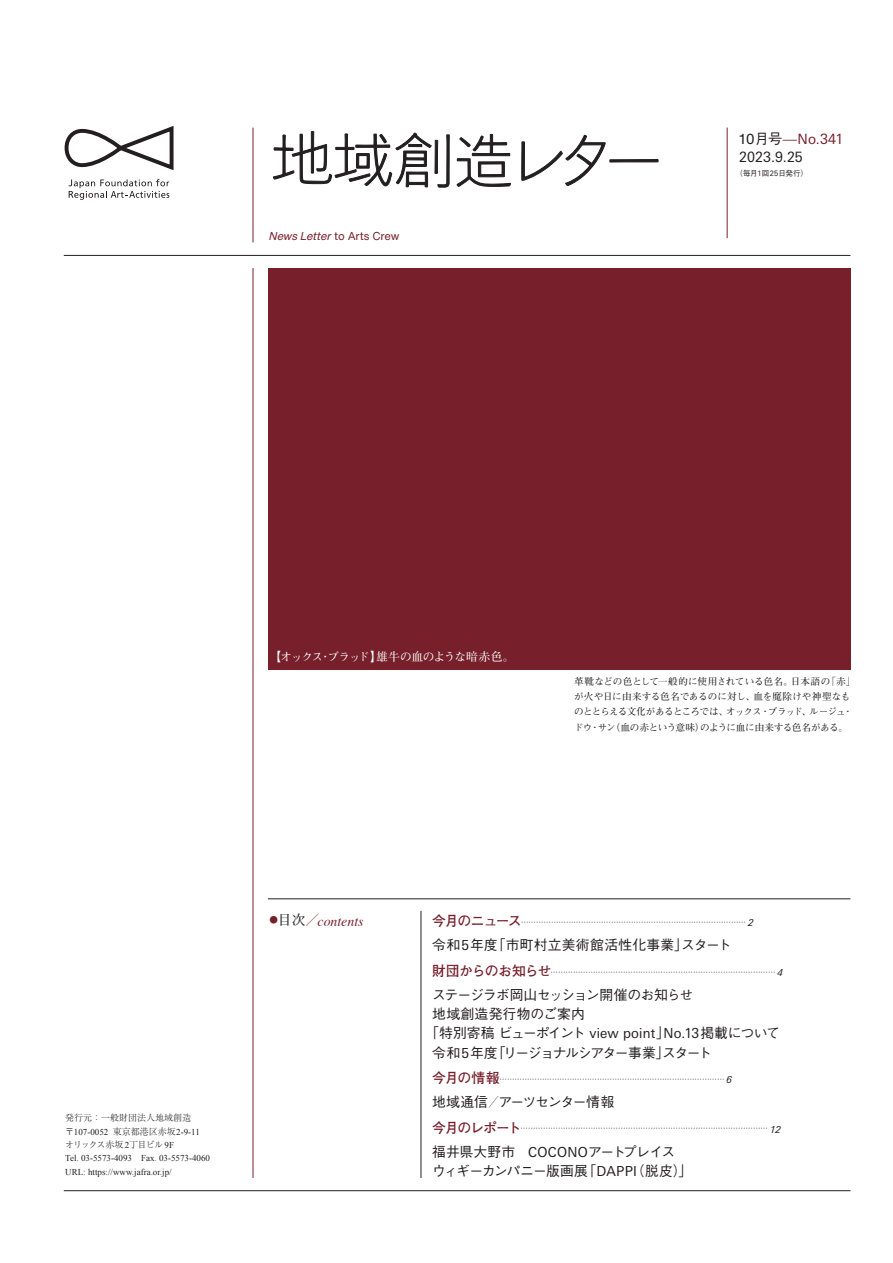
<style>
.page{position:relative;width:893px;height:1263px;background:#fff}
.page>*{position:absolute;margin:0;border:0;box-sizing:border-box;transform-origin:0 0}
.ノーマル{font:14.25px "Linotype Univers Basic";color:#77202b;scale:.96 1}
.ノーマル-2{font:14.25px "Linotype Univers Basic";color:#231f20;scale:.96 1}
.目次_ブラック{font:500 13.8px "Gothic BBB Pro";letter-spacing:-.045em;color:#231f20}
.目次_ブラック-2{font:500 13.8px "Gothic BBB Pro";letter-spacing:-.08em;color:#231f20}
.目次_ブラック-3{font:500 13.8px "Gothic BBB Pro";letter-spacing:.015em;color:#231f20}
.目次_ブラック-4{font:500 13.8px "Gothic BBB Pro";letter-spacing:-.1em;color:#231f20}
.ノーマル-3{font:italic 13.8px "Times";color:#77202b}
.目次_ブラック-5{font:500 13.8px "Gothic BBB Pro";letter-spacing:.005em;color:#231f20}
.色コラム{font:700 11.7px "Futo Min A101 Pro";letter-spacing:-.065em;color:#fff}
.ノーマル-4{font:italic 11.25px "Helvetica Now Text";color:#77202b}
.色コラム本文{font:700 9.6px/15.3px "Futo Min A101 Pro";letter-spacing:-.03em;color:#231f20}
.ノーマル-5{font:9px "Times New Roman";color:#231f20}
.ノーマル-6{font:300 9px "Ryumin Pro";color:#231f20}
.ノーマル-7{font:300 9px "Ryumin Pro";letter-spacing:-.1em;color:#231f20}
.ノーマル-8{font:500 7.5px "Gothic BBB Pro";color:#231f20}
.s1{font-style:normal}
.s2{font-family:"Helvetica Now Text";color:#231f20}
.s3{font-family:"Gothic BBB Pro";font-weight:500;color:#231f20}
.s4{font-family:"Gothic BBB Pro";font-weight:500}
.s5{font-family:"Linotype Univers Basic";font-weight:400}
.s6{font-family:"Ryumin Pro";font-weight:300}
.s7{font-family:"Times New Roman";font-weight:400}
.s8{font-family:"Futo Min A101 Pro";font-weight:700;font-style:normal;color:#231f20}
.s9{font-family:"Futo Min A101 Pro";font-weight:700;font-style:normal}
.s10{font-family:"Futo Go B101 Pro";font-weight:700;font-size:13.8px;color:#77202b}
.s11{font-family:"Linotype Univers Basic";font-weight:400;font-style:italic;font-size:9.6px}
</style>
<div class="page">
<hr style="left:64px;top:255px;width:786px;height:1px;background:#231f20">
<svg style="left:69px;top:179px;width:100px;height:21px"></svg>
<div style="left:65px;top:129px;width:58px;height:38px;border:4px solid #231f20;border-radius:16px"></div>
<svg style="left:456px;top:133px;width:55px;height:54px"></svg>
<svg style="left:521px;top:135px;width:138px;height:51px"></svg>
<svg style="left:273px;top:131px;width:177px;height:57px"></svg>
<hr style="left:727px;top:128px;width:1px;height:110px;background:#77202b">
<hr style="left:253px;top:128px;width:1px;height:114px;background:#77202b">
<hr style="left:253px;top:268px;width:1px;height:910px;background:#77202b">
<div style="left:268px;top:268px;width:582px;height:402px;background:#77202b"></div>
<hr style="left:64px;top:1190px;width:786px;height:1px;background:#231f20">
<hr style="left:268px;top:898px;width:582px;height:1px;background:#231f20">
<hr style="left:421px;top:911px;width:1px;height:267px;background:#231f20">
<p class="ノーマル-4" style="left:269px;top:228px;width:132px">NewsLetter<span class="s1">t o A r t s C r e w</span></p>
<p class="ノーマル" style="left:739px;top:131px;width:110px"><span class="s2">10</span><span class="s3">月号</span><span class="s4">—</span>No.341</p>
<p class="ノーマル-2" style="left:739px;top:149px;width:68px">2023.9.25</p>
<p class="ノーマル-8" style="left:735px;top:167px;width:74px">（毎月<span class="s5">1</span>回<span class="s5">25</span>日発行）</p>
<p class="色コラム" style="left:269px;top:647px;width:247px">【オックス・ブラッド】雄牛の血のような暗赤色。</p>
<p class="色コラム本文" style="left:574px;top:672px;width:283px">革靴などの色として一般的に使用されている色名。日本語の「赤」が火や日に由来する色名であるのに対し、血を魔除けや神聖なものととらえる文化があるところでは、オックス・ブラッド、ルージュ・ドウ・サン（血の赤という意味）のように血に由来する色名がある。</p>
<p class="ノーマル-6" style="left:65px;top:1111px;width:136px">発行元：一般財団法人地域創造　</p>
<p class="ノーマル-5" style="left:65px;top:1126px;width:136px"><span class="s6">〒</span>107-0052 <span class="s6">東京都港区赤坂</span>2-9-11</p>
<p class="ノーマル-7" style="left:65px;top:1138px;width:110px">オリックス赤坂<span class="s7">2</span>丁目ビル <span class="s7">9F</span></p>
<p class="ノーマル-5" style="left:65px;top:1152px;width:146px">Tel. 03-5573-4093 Fax. 03-5573-4060</p>
<p class="ノーマル-5" style="left:65px;top:1166px;width:108px">URL: https://www.jafra.or.jp/</p>
<p class="ノーマル-3" style="left:269px;top:909px;width:96px"><sup>●</sup><span class="s8">目次</span><span class="s9">／</span>contents</p>
<p class="ノーマル-8" style="left:432px;top:916px;width:323px"><span class="s10">今月のニュース</span>……………………………………………………………………………… <span class="s11">2</span></p>
<p class="目次_ブラック-3" style="left:432px;top:934px;width:301px">令和<span class="s5">5</span>年度「市町村立美術館活性化事業」スタート</p>
<p class="ノーマル-8" style="left:432px;top:966px;width:352px"><span class="s10">財団からのお知らせ</span>……………………………………………………………………………… <span class="s11">4</span></p>
<p class="目次_ブラック" style="left:432px;top:984px;width:263px">ステージラボ岡山セッション開催のお知らせ</p>
<p class="目次_ブラック-5" style="left:432px;top:1003px;width:154px">地域創造発行物のご案内</p>
<p class="目次_ブラック-2" style="left:425px;top:1022px;width:356px">「特別寄稿ビューポイント <span class="s5">view point</span>」<span class="s5">No.13</span>掲載について</p>
<p class="目次_ブラック-4" style="left:432px;top:1041px;width:281px">令和 <span class="s5">5</span>年度「リージョナルシアター事業」スタート</p>
<p class="ノーマル-8" style="left:432px;top:1073px;width:301px"><span class="s10">今月の情報</span>……………………………………………………………………………… <span class="s11">6</span></p>
<p class="目次_ブラック" style="left:432px;top:1091px;width:184px">地域通信／アーツセンター情報</p>
<p class="ノーマル-8" style="left:432px;top:1122px;width:351px"><span class="s10">今月のレポート</span>……………………………………………………………………………………… <span class="s11">12</span></p>
<p class="目次_ブラック" style="left:432px;top:1140px;width:245px">福井県大野市　<span class="s5">COCONO</span>アートプレイス</p>
<p class="目次_ブラック" style="left:432px;top:1160px;width:262px">ウィギーカンパニー版画展「<span class="s5">DAPPI</span>（脱皮）」</p>
</div>
